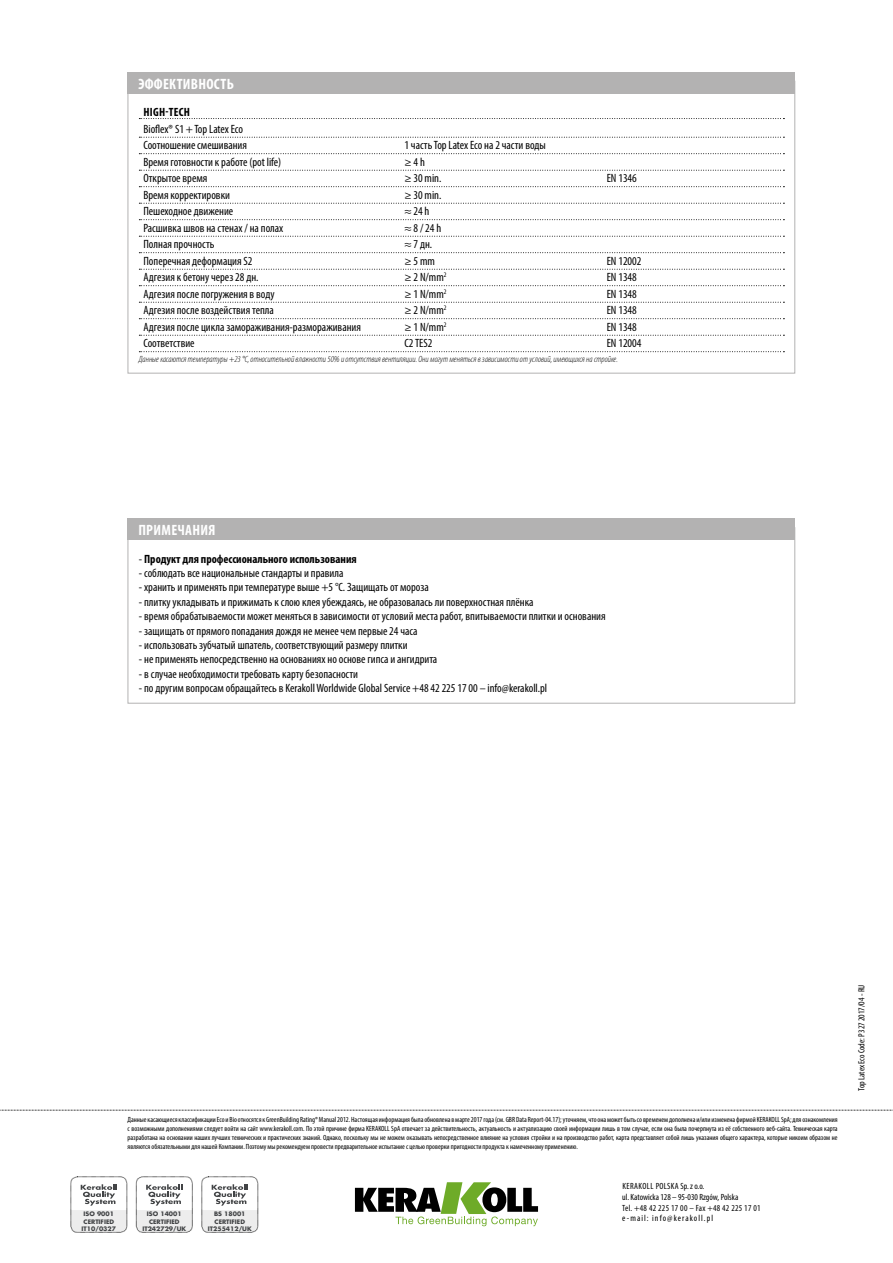
<style>
.page{position:relative;width:893px;height:1263px;background:#fff}
.page>*{position:absolute;margin:0;border:0;box-sizing:border-box;transform-origin:0 0}
.t1{font:700 condensed 15px "Myriad Pro";letter-spacing:.02em;color:#fff}
.t2{font:condensed 12px/16.5px "Myriad Pro";color:#000}
.t3{font:700 condensed 12px "Myriad Pro";color:#000}
.t4{font:700 condensed 12px "Myriad Pro";letter-spacing:.02em;color:#000}
.t5{font:italic 300 condensed 9px "Myriad Pro";color:#000}
.t6{font:condensed 9px/10.8px "Myriad Pro";letter-spacing:.03em;color:#000}
.t7{font:condensed 9px "Myriad Pro";letter-spacing:.005em;color:#000}
.t8{font:condensed 7.5px/9px "Myriad Pro";color:#000;text-align:justify}
.t9{font:700 6px/7.2px "Futura Std";color:#424446;text-align:center}
.s1{font-weight:400}
</style>
<div class="page">
<svg style="left:0;top:1110px;width:893px;height:1px"></svg>
<div style="left:71px;top:1176px;width:56px;height:56px;border:1px dashed #000;border-radius:7px"></div>
<svg style="left:71px;top:1184px;width:56px;height:48px"></svg>
<div style="left:136px;top:1176px;width:56px;height:56px;border:1px dashed #000;border-radius:7px"></div>
<svg style="left:136px;top:1184px;width:56px;height:48px"></svg>
<div style="left:202px;top:1176px;width:56px;height:56px;border:1px dashed #000;border-radius:7px"></div>
<svg style="left:202px;top:1184px;width:56px;height:48px"></svg>
<svg style="left:355px;top:1182px;width:183px;height:44px"></svg>
<div style="left:128px;top:519px;width:667px;height:21px;background:#b3b2b2"></div>
<svg style="left:139px;top:118px;width:645px;height:1px"></svg>
<svg style="left:139px;top:137px;width:645px;height:1px"></svg>
<svg style="left:139px;top:153px;width:645px;height:1px"></svg>
<svg style="left:139px;top:170px;width:645px;height:1px"></svg>
<svg style="left:139px;top:186px;width:645px;height:1px"></svg>
<svg style="left:139px;top:203px;width:645px;height:1px"></svg>
<svg style="left:139px;top:219px;width:645px;height:1px"></svg>
<svg style="left:139px;top:236px;width:645px;height:1px"></svg>
<svg style="left:139px;top:252px;width:645px;height:1px"></svg>
<svg style="left:139px;top:269px;width:645px;height:1px"></svg>
<svg style="left:139px;top:285px;width:645px;height:1px"></svg>
<svg style="left:139px;top:302px;width:645px;height:1px"></svg>
<svg style="left:139px;top:318px;width:645px;height:1px"></svg>
<svg style="left:139px;top:335px;width:645px;height:1px"></svg>
<svg style="left:139px;top:351px;width:645px;height:1px"></svg>
<div style="left:128px;top:72px;width:667px;height:22px;background:#b3b2b2"></div>
<p class="t1" style="left:138px;top:74px;width:97px">ЭФФЕКТИВНОСТЬ</p>
<p class="t4" style="left:144px;top:105px;width:48px">HIGH-TECH</p>
<p class="t2" style="left:143px;top:120px;width:105px">Bioflex® S1 + Top Latex Eco<br>Соотношение смешивания</p>
<p class="t2" style="left:404px;top:137px;width:143px">1 часть Top Latex Eco на 2 части воды</p>
<p class="t2" style="left:143px;top:153px;width:139px">Время готовности к работе (pot life)</p>
<p class="t2" style="left:404px;top:153px;width:22px">≥ 4 h</p>
<p class="t2" style="left:143px;top:170px;width:65px">Открытое время</p>
<p class="t2" style="left:404px;top:170px;width:38px">≥ 30 min.</p>
<p class="t2" style="left:607px;top:170px;width:32px">EN 1346</p>
<p class="t2" style="left:143px;top:186px;width:88px">Время корректировки</p>
<p class="t2" style="left:404px;top:186px;width:38px">≥ 30 min.</p>
<p class="t2" style="left:143px;top:203px;width:91px">Пешеходное движение</p>
<p class="t2" style="left:404px;top:203px;width:27px">≈ 24 h</p>
<p class="t2" style="left:143px;top:219px;width:141px">Расшивка швов на стенах / на полах</p>
<p class="t2" style="left:404px;top:219px;width:38px">≈ 8 / 24 h</p>
<p class="t2" style="left:143px;top:236px;width:72px">Полная прочность</p>
<p class="t2" style="left:404px;top:236px;width:29px">≈ 7 дн.</p>
<p class="t2" style="left:143px;top:252px;width:111px">Поперечная деформация S2</p>
<p class="t2" style="left:404px;top:252px;width:32px">≥ 5 mm</p>
<p class="t2" style="left:607px;top:252px;width:36px">EN 12002</p>
<p class="t2" style="left:143px;top:269px;width:117px">Адгезия к бетону через 28 дн.</p>
<p class="t2" style="left:404px;top:269px;width:44px">≥ 2 N/mm<sup>2</sup></p>
<p class="t2" style="left:607px;top:269px;width:32px">EN 1348</p>
<p class="t2" style="left:143px;top:285px;width:133px">Адгезия после погружения в воду</p>
<p class="t2" style="left:404px;top:285px;width:44px">≥ 1 N/mm<sup>2</sup></p>
<p class="t2" style="left:607px;top:285px;width:32px">EN 1348</p>
<p class="t2" style="left:143px;top:302px;width:132px">Адгезия после воздействия тепла</p>
<p class="t2" style="left:404px;top:302px;width:44px">≥ 2 N/mm<sup>2</sup></p>
<p class="t2" style="left:607px;top:302px;width:32px">EN 1348</p>
<p class="t2" style="left:143px;top:318px;width:219px">Адгезия после цикла замораживания-размораживания</p>
<p class="t2" style="left:404px;top:318px;width:44px">≥ 1 N/mm<sup>2</sup></p>
<p class="t2" style="left:607px;top:318px;width:32px">EN 1348</p>
<p class="t2" style="left:143px;top:335px;width:53px">Соответствие</p>
<p class="t2" style="left:404px;top:335px;width:30px">C2 TES2</p>
<p class="t2" style="left:607px;top:335px;width:36px">EN 12004</p>
<p class="t5" style="left:139px;top:354px;width:480px">Данные касаются температуры +23 °C, относительной влажности 50% и отсутствия вентиляции. Они могут меняться в зависимости от условий, имеющихся на стройке.</p>
<p class="t1" style="left:138px;top:521px;width:78px">ПРИМЕЧАНИЯ</p>
<p class="t3" style="left:139px;top:551px;width:219px"><span class="s1">-</span> Продукт для профессионального использования</p>
<p class="t2" style="left:139px;top:565px;width:206px">- соблюдать все национальные стандарты и правила</p>
<p class="t2" style="left:139px;top:579px;width:291px">- хранить и применять при температуре выше +5 °C. Защищать от мороза</p>
<p class="t2" style="left:139px;top:593px;width:396px">- плитку укладывать и прижимать к слою клея убеждаясь, не образовалась ли поверхностная плёнка</p>
<p class="t2" style="left:139px;top:608px;width:468px">- время обрабатываемости может меняться в зависимости от условий места работ, впитываемости плитки и основания</p>
<p class="t2" style="left:139px;top:622px;width:280px">- защищать от прямого попадания дождя не менее чем первые 24 часа</p>
<p class="t2" style="left:139px;top:637px;width:270px">- использовать зубчатый шпатель, соответствующий размеру плитки</p>
<p class="t2" style="left:139px;top:651px;width:300px">- не применять непосредственно на основаниях но основе гипса и ангидрита</p>
<p class="t2" style="left:139px;top:665px;width:221px">- в случае необходимости требовать карту безопасности</p>
<p class="t2" style="left:139px;top:680px;width:410px">- по другим вопросам обращайтесь в Kerakoll Worldwide Global Service +48 42 225 17 00 – info@kerakoll.pl</p>
<p class="t8" style="left:128px;top:1115px;width:712px">Данные касающиеся классификации Eco и Bio относятся к GreenBuilding Rating® Manual 2012. Настоящая информация была обновлена в марте 2017 года (см. GBR Data Report-04.17); уточняем, что она может быть со временем дополнена и/или изменена фирмой KERAKOLL SpA; для ознакомления с возможными дополнениями следует войти на сайт www.kerakoll.com. По этой причине фирма KERAKOLL SpA отвечает за действительность, актуальность и актуализацию своей информации лишь в том случае, если она была почерпнута из её собственного веб-сайта. Техническая карта разработана на основании наших лучших технических и практических знаний. Однако, поскольку мы не можем оказывать непосредственное влияние на условия стройки и на производство работ, карта представляет собой лишь указания общего характера, которые никоим образом не являются обязательными для нашей Компании. Поэтому мы рекомендуем провести предварительное испытание с целью проверки пригодности продукта к намеченному применению.</p>
<p class="t9" style="left:82px;top:1210px;width:36px">ISO 9001<br>CERTIFIED<br>IT10/0327</p>
<p class="t9" style="left:142px;top:1210px;width:45px">ISO 14001<br>CERTIFIED<br>IT242729/UK</p>
<p class="t9" style="left:208px;top:1210px;width:45px">BS 18001<br>CERTIFIED<br>IT255412/UK</p>
<p class="t6" style="left:622px;top:1180px;width:140px">KERAKOLL POLSKA Sp. z o.o.<br>ul. Katowicka 128 – 95-030 Rzgów, Polska<br>Tel. +48 42 225 17 00 – Fax +48 42 225 17 01 e-mail: info@kerakoll.pl</p>
<p class="t7" style="left:856px;top:1091px;width:108px;rotate:-90deg">Top Latex Eco Code: P327 2017/04 - RU</p>
</div>
